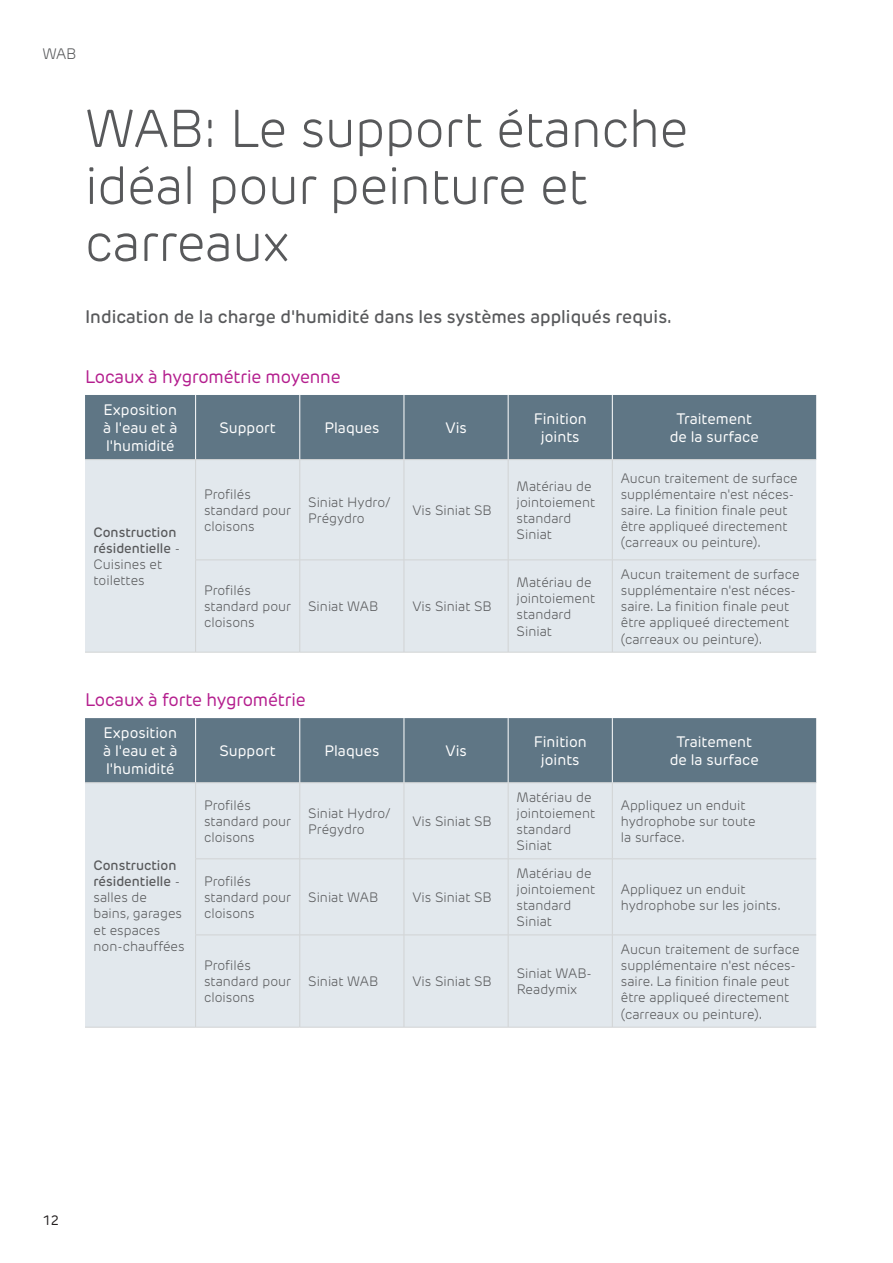
<style>
.page{position:relative;width:893px;height:1263px;background:#fff}
.page>*{position:absolute;margin:0;border:0;box-sizing:border-box;transform-origin:0 0}
.t1{font:300 52.5px/57px "New Rubrik Edge";letter-spacing:-.01em;color:#58595b}
.t2{font:500 18px "New Rubrik Edge";color:#58595b}
.t3{font:18px "New Rubrik Edge";letter-spacing:-.01em;color:#b41e8e}
.t4{font:15px/18px "New Rubrik Edge";color:#fff;text-align:center}
.t5{font:300 15px "New Rubrik Edge";color:#58595b}
.t6{font:300 13.5px/16.2px "New Rubrik Edge";color:#58595b}
.t7{font:500 13.5px/16.2px "New Rubrik Edge";color:#58595b}
.t8{font:13.5px "New Rubrik Edge";color:#231f20}
.s1{font-weight:300}
.s2{font-weight:500}
</style>
<div class="page">
<div style="left:85px;top:395px;width:731px;height:64px;background:#5f7685"></div>
<div style="left:85px;top:460px;width:731px;height:192px;background:#e2e8ed"></div>
<hr style="left:196px;top:459px;width:104px;height:1px;background:#d1d3d4">
<hr style="left:300px;top:459px;width:104px;height:1px;background:#d1d3d4">
<hr style="left:300px;top:460px;width:1px;height:100px;background:#d1d3d4">
<hr style="left:404px;top:459px;width:104px;height:1px;background:#d1d3d4">
<hr style="left:404px;top:460px;width:1px;height:100px;background:#d1d3d4">
<hr style="left:508px;top:459px;width:104px;height:1px;background:#d1d3d4">
<hr style="left:508px;top:460px;width:1px;height:100px;background:#d1d3d4">
<hr style="left:612px;top:459px;width:204px;height:1px;background:#d1d3d4">
<hr style="left:612px;top:460px;width:1px;height:100px;background:#d1d3d4">
<hr style="left:195px;top:560px;width:105px;height:1px;background:#d1d3d4">
<hr style="left:300px;top:560px;width:104px;height:1px;background:#d1d3d4">
<hr style="left:300px;top:560px;width:1px;height:92px;background:#d1d3d4">
<hr style="left:404px;top:560px;width:104px;height:1px;background:#d1d3d4">
<hr style="left:404px;top:560px;width:1px;height:92px;background:#d1d3d4">
<hr style="left:508px;top:560px;width:104px;height:1px;background:#d1d3d4">
<hr style="left:508px;top:560px;width:1px;height:92px;background:#d1d3d4">
<hr style="left:612px;top:560px;width:204px;height:1px;background:#d1d3d4">
<hr style="left:612px;top:560px;width:1px;height:92px;background:#d1d3d4">
<hr style="left:195px;top:395px;width:1px;height:64px;background:#fff">
<hr style="left:300px;top:395px;width:1px;height:64px;background:#fff">
<hr style="left:404px;top:395px;width:1px;height:64px;background:#fff">
<hr style="left:612px;top:395px;width:1px;height:64px;background:#fff">
<hr style="left:508px;top:395px;width:1px;height:64px;background:#fff">
<hr style="left:85px;top:459px;width:111px;height:1px;background:#d1d3d4">
<hr style="left:195px;top:460px;width:1px;height:100px;background:#d1d3d4">
<hr style="left:195px;top:560px;width:1px;height:92px;background:#d1d3d4">
<hr style="left:85px;top:652px;width:215px;height:1px;background:#d1d3d4">
<hr style="left:300px;top:652px;width:516px;height:1px;background:#d1d3d4">
<div style="left:85px;top:718px;width:731px;height:64px;background:#5f7685"></div>
<div style="left:85px;top:783px;width:731px;height:244px;background:#e2e8ed"></div>
<hr style="left:196px;top:782px;width:104px;height:1px;background:#d1d3d4">
<hr style="left:300px;top:782px;width:104px;height:1px;background:#d1d3d4">
<hr style="left:300px;top:783px;width:1px;height:75px;background:#d1d3d4">
<hr style="left:404px;top:782px;width:104px;height:1px;background:#d1d3d4">
<hr style="left:404px;top:783px;width:1px;height:75px;background:#d1d3d4">
<hr style="left:508px;top:782px;width:104px;height:1px;background:#d1d3d4">
<hr style="left:508px;top:783px;width:1px;height:75px;background:#d1d3d4">
<hr style="left:612px;top:782px;width:204px;height:1px;background:#d1d3d4">
<hr style="left:612px;top:783px;width:1px;height:75px;background:#d1d3d4">
<hr style="left:195px;top:858px;width:105px;height:1px;background:#d1d3d4">
<hr style="left:300px;top:858px;width:104px;height:1px;background:#d1d3d4">
<hr style="left:300px;top:859px;width:1px;height:76px;background:#d1d3d4">
<hr style="left:404px;top:858px;width:104px;height:1px;background:#d1d3d4">
<hr style="left:404px;top:859px;width:1px;height:76px;background:#d1d3d4">
<hr style="left:508px;top:858px;width:104px;height:1px;background:#d1d3d4">
<hr style="left:508px;top:859px;width:1px;height:76px;background:#d1d3d4">
<hr style="left:612px;top:858px;width:204px;height:1px;background:#d1d3d4">
<hr style="left:612px;top:859px;width:1px;height:76px;background:#d1d3d4">
<hr style="left:195px;top:935px;width:105px;height:1px;background:#d1d3d4">
<hr style="left:300px;top:935px;width:104px;height:1px;background:#d1d3d4">
<hr style="left:300px;top:935px;width:1px;height:92px;background:#d1d3d4">
<hr style="left:404px;top:935px;width:104px;height:1px;background:#d1d3d4">
<hr style="left:404px;top:935px;width:1px;height:92px;background:#d1d3d4">
<hr style="left:508px;top:935px;width:104px;height:1px;background:#d1d3d4">
<hr style="left:508px;top:935px;width:1px;height:92px;background:#d1d3d4">
<hr style="left:612px;top:935px;width:204px;height:1px;background:#d1d3d4">
<hr style="left:612px;top:935px;width:1px;height:92px;background:#d1d3d4">
<hr style="left:195px;top:718px;width:1px;height:64px;background:#fff">
<hr style="left:300px;top:718px;width:1px;height:64px;background:#fff">
<hr style="left:404px;top:718px;width:1px;height:64px;background:#fff">
<hr style="left:612px;top:718px;width:1px;height:64px;background:#fff">
<hr style="left:508px;top:718px;width:1px;height:64px;background:#fff">
<hr style="left:85px;top:782px;width:111px;height:1px;background:#d1d3d4">
<hr style="left:195px;top:783px;width:1px;height:75px;background:#d1d3d4">
<hr style="left:195px;top:859px;width:1px;height:76px;background:#d1d3d4">
<hr style="left:195px;top:935px;width:1px;height:92px;background:#d1d3d4">
<hr style="left:85px;top:1027px;width:215px;height:1px;background:#d1d3d4">
<hr style="left:300px;top:1027px;width:516px;height:1px;background:#d1d3d4">
<p class="t5" style="left:43px;top:48px;width:35px">WAB</p>
<h1 class="t1" style="left:85px;top:106px;width:605px">WAB: Le support étanche idéal pour peinture et carreaux</h1>
<h2 class="t2" style="left:85px;top:310px;width:588px">Indication de la charge d'humidité dans les systèmes appliqués requis.</h2>
<h2 class="t3" style="left:85px;top:370px;width:257px">Locaux à hygrométrie moyenne</h2>
<p class="t4" style="left:103px;top:403px;width:76px;text-align:justify">Exposition à l'eau et à l'humidité</p>
<p class="t7" style="left:94px;top:525px;width:88px">Construction résidentielle <span class="s1">-<br>Cuisines et toilettes</span></p>
<p class="t4" style="left:220px;top:421px;width:58px">Support</p>
<p class="t4" style="left:324px;top:421px;width:56px">Plaques</p>
<p class="t4" style="left:445px;top:421px;width:23px">Vis</p>
<p class="t4" style="left:534px;top:412px;width:54px">Finition joints</p>
<p class="t4" style="left:670px;top:412px;width:91px">Traitement de la surface</p>
<p class="t6" style="left:204px;top:487px;width:89px">Profilés standard pour cloisons</p>
<p class="t6" style="left:308px;top:496px;width:84px">Siniat Hydro/<br>Prégydro</p>
<p class="t6" style="left:412px;top:504px;width:81px">Vis Siniat SB</p>
<p class="t6" style="left:204px;top:584px;width:89px">Profilés standard pour cloisons</p>
<p class="t6" style="left:308px;top:600px;width:71px">Siniat WAB</p>
<p class="t6" style="left:412px;top:600px;width:81px">Vis Siniat SB</p>
<p class="t6" style="left:517px;top:479px;width:80px">Matériau de jointoiement standard<br>Siniat</p>
<p class="t6" style="left:621px;top:471px;width:178px">Aucun traitement de surface supplémentaire n'est néces&shy;saire. La finition finale peut être appliqueé directement (carreaux ou peinture).</p>
<p class="t6" style="left:517px;top:576px;width:80px">Matériau de jointoiement standard<br>Siniat</p>
<p class="t6" style="left:621px;top:568px;width:180px">Aucun traitement de surface supplémentaire n'est néces&shy;saire. La finition finale peut être appliqueé directement (carreaux ou peinture).</p>
<h2 class="t3" style="left:85px;top:694px;width:222px">Locaux à forte hygrométrie</h2>
<p class="t4" style="left:103px;top:726px;width:76px;text-align:justify">Exposition à l'eau et à l'humidité</p>
<p class="t6" style="left:94px;top:858px;width:93px"><span class="s2">Construction résidentielle</span> - salles de bains, garages et espaces non-chauffées</p>
<p class="t4" style="left:220px;top:744px;width:58px">Support</p>
<p class="t4" style="left:324px;top:744px;width:56px">Plaques</p>
<p class="t4" style="left:445px;top:744px;width:23px">Vis</p>
<p class="t4" style="left:534px;top:735px;width:54px">Finition joints</p>
<p class="t4" style="left:670px;top:735px;width:91px">Traitement de la surface</p>
<p class="t6" style="left:204px;top:798px;width:89px">Profilés standard pour cloisons</p>
<p class="t6" style="left:308px;top:807px;width:84px">Siniat Hydro/<br>Prégydro</p>
<p class="t6" style="left:412px;top:815px;width:81px">Vis Siniat SB</p>
<p class="t6" style="left:204px;top:875px;width:89px">Profilés standard pour cloisons</p>
<p class="t6" style="left:308px;top:891px;width:71px">Siniat WAB</p>
<p class="t6" style="left:412px;top:891px;width:81px">Vis Siniat SB</p>
<p class="t6" style="left:517px;top:790px;width:80px">Matériau de jointoiement standard<br>Siniat</p>
<p class="t6" style="left:621px;top:798px;width:136px">Appliquez un enduit hydrophobe sur toute la surface.</p>
<p class="t6" style="left:517px;top:866px;width:80px">Matériau de jointoiement standard<br>Siniat</p>
<p class="t6" style="left:621px;top:883px;width:161px">Appliquez un enduit hydrophobe sur les joints.</p>
<p class="t6" style="left:204px;top:959px;width:89px">Profilés standard pour cloisons</p>
<p class="t6" style="left:308px;top:975px;width:71px">Siniat WAB</p>
<p class="t6" style="left:412px;top:975px;width:81px">Vis Siniat SB</p>
<p class="t6" style="left:517px;top:967px;width:77px">Siniat WAB-<br>Readymix</p>
<p class="t6" style="left:621px;top:943px;width:180px">Aucun traitement de surface supplémentaire n'est néces&shy;saire. La finition finale peut être appliqueé directement (carreaux ou peinture).</p>
<p class="t8" style="left:43px;top:1215px;width:18px">12</p>
</div>
